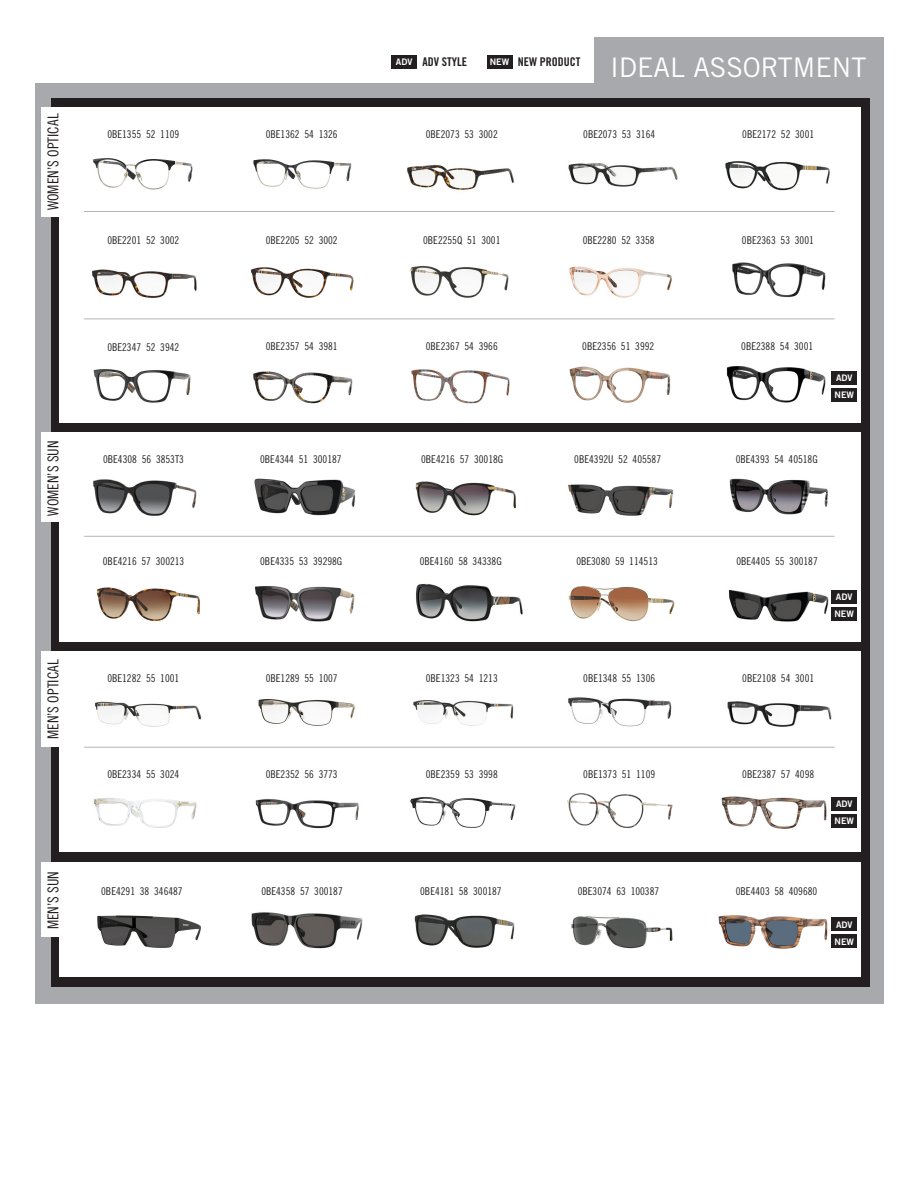
<style>
.page{position:relative;width:918px;height:1188px;background:#fff}
.page>*{position:absolute;margin:0;border:0;box-sizing:border-box;transform-origin:0 0}
.t1{font:27px "Trade Gothic LT Std";color:#fff}
.t2{font:15px "Trade Gothic LT Std Cn 18";color:#231f20}
.t3{font:12px "Trade Gothic LT Std Bd Cn 20";color:#231f20}
.t4{font:10.65px "Trade Gothic LT Std Cn 18";color:#231f20}
.t5{font:9px "Trade Gothic LT Std Bd 2";color:#fff}
</style>
<div class="page">
<div style="left:36px;top:83px;width:848px;height:920px;background:#a8a9ad"></div>
<div style="left:51px;top:98px;width:818px;height:889px;background:#231f20"></div>
<div style="left:59px;top:107px;width:802px;height:315px;background:#fff"></div>
<div style="left:59px;top:432px;width:802px;height:210px;background:#fff"></div>
<div style="left:59px;top:651px;width:802px;height:201px;background:#fff"></div>
<div style="left:59px;top:862px;width:802px;height:115px;background:#fff"></div>
<div style="left:41px;top:107px;width:24px;height:109px;background:#fff"></div>
<div style="left:41px;top:432px;width:24px;height:90px;background:#fff"></div>
<div style="left:41px;top:862px;width:24px;height:75px;background:#fff"></div>
<div style="left:41px;top:651px;width:24px;height:96px;background:#fff"></div>
<img style="left:251px;top:267px;width:103px;height:31px">
<img style="left:413px;top:700px;width:101px;height:26px">
<img style="left:255px;top:799px;width:104px;height:30px">
<img style="left:251px;top:912px;width:112px;height:37px">
<img style="left:568px;top:697px;width:104px;height:30px">
<img style="left:253px;top:371px;width:100px;height:33px">
<img style="left:569px;top:266px;width:103px;height:32px">
<img style="left:569px;top:366px;width:102px;height:37px">
<img style="left:727px;top:701px;width:105px;height:26px">
<img style="left:416px;top:584px;width:107px;height:38px">
<img style="left:92px;top:269px;width:105px;height:29px">
<img style="left:253px;top:159px;width:99px;height:30px">
<img style="left:571px;top:916px;width:102px;height:33px">
<img style="left:407px;top:165px;width:107px;height:25px">
<img style="left:568px;top:586px;width:107px;height:36px">
<img style="left:725px;top:161px;width:105px;height:30px">
<img style="left:414px;top:914px;width:101px;height:34px">
<img style="left:568px;top:163px;width:110px;height:24px">
<img style="left:94px;top:701px;width:108px;height:26px">
<img style="left:93px;top:798px;width:104px;height:30px">
<img style="left:93px;top:158px;width:100px;height:32px">
<img style="left:410px;top:797px;width:106px;height:31px">
<img style="left:258px;top:699px;width:97px;height:27px">
<img style="left:93px;top:369px;width:98px;height:34px">
<img style="left:410px;top:265px;width:99px;height:33px">
<img style="left:411px;top:369px;width:99px;height:35px">
<img style="left:97px;top:915px;width:104px;height:33px">
<hr style="left:84px;top:211px;width:751px;height:1px;background:#b4b5b8">
<hr style="left:84px;top:536px;width:751px;height:1px;background:#b4b5b8">
<hr style="left:84px;top:319px;width:751px;height:1px;background:#b4b5b8">
<hr style="left:84px;top:747px;width:751px;height:1px;background:#b4b5b8">
<div style="left:594px;top:37px;width:290px;height:50px;background:#a8a9ad"></div>
<img style="left:732px;top:262px;width:94px;height:36px">
<img style="left:254px;top:586px;width:101px;height:36px">
<img style="left:567px;top:793px;width:106px;height:35px">
<img style="left:721px;top:796px;width:106px;height:33px">
<img style="left:718px;top:915px;width:110px;height:34px">
<img style="left:96px;top:587px;width:104px;height:35px">
<img style="left:415px;top:481px;width:101px;height:35px">
<img style="left:568px;top:484px;width:106px;height:32px">
<img style="left:729px;top:478px;width:99px;height:37px">
<img style="left:93px;top:479px;width:104px;height:37px">
<img style="left:254px;top:478px;width:102px;height:38px">
<img style="left:728px;top:589px;width:104px;height:33px">
<div style="left:832px;top:935px;width:25px;height:13px;background:#231f20"></div>
<div style="left:832px;top:918px;width:25px;height:13px;background:#231f20"></div>
<div style="left:832px;top:389px;width:25px;height:13px;background:#231f20"></div>
<div style="left:832px;top:372px;width:25px;height:13px;background:#231f20"></div>
<div style="left:832px;top:608px;width:25px;height:13px;background:#231f20"></div>
<div style="left:832px;top:591px;width:25px;height:13px;background:#231f20"></div>
<div style="left:487px;top:55px;width:25px;height:13px;background:#231f20"></div>
<div style="left:392px;top:55px;width:25px;height:13px;background:#231f20"></div>
<div style="left:832px;top:814px;width:25px;height:13px;background:#231f20"></div>
<div style="left:832px;top:797px;width:25px;height:13px;background:#231f20"></div>
<img style="left:727px;top:366px;width:99px;height:37px">
<p class="t2" style="left:44px;top:210px;width:98px;rotate:-90deg">WOMEN’S OPTICAL</p>
<p class="t2" style="left:44px;top:516px;width:76px;rotate:-90deg">WOMEN’S SUN</p>
<p class="t2" style="left:44px;top:739px;width:81px;rotate:-90deg">MEN’S OPTICAL</p>
<p class="t2" style="left:44px;top:929px;width:60px;rotate:-90deg">MEN’S SUN</p>
<p class="t5" style="left:396px;top:56px;width:18px">ADV</p>
<p class="t3" style="left:423px;top:55px;width:46px">ADV STYLE</p>
<p class="t5" style="left:490px;top:56px;width:21px">NEW</p>
<p class="t3" style="left:518px;top:55px;width:64px">NEW PRODUCT</p>
<p class="t1" style="left:610px;top:51px;width:258px">IDEAL ASSORTMENT</p>
<p class="t4" style="left:107px;top:128px;width:73px">0BE1355 52 1109</p>
<p class="t4" style="left:266px;top:128px;width:73px">0BE1362 54 1326</p>
<p class="t4" style="left:426px;top:128px;width:73px">0BE2073 53 3002</p>
<p class="t4" style="left:583px;top:128px;width:73px">0BE2073 53 3164</p>
<p class="t4" style="left:742px;top:128px;width:73px">0BE2172 52 3001</p>
<p class="t4" style="left:107px;top:234px;width:73px">0BE2201 52 3002</p>
<p class="t4" style="left:266px;top:234px;width:73px">0BE2205 52 3002</p>
<p class="t4" style="left:742px;top:234px;width:73px">0BE2363 53 3001</p>
<p class="t4" style="left:423px;top:234px;width:79px">0BE2255Q 51 3001</p>
<p class="t4" style="left:583px;top:234px;width:73px">0BE2280 52 3358</p>
<p class="t4" style="left:107px;top:341px;width:73px">0BE2347 52 3942</p>
<p class="t4" style="left:266px;top:340px;width:73px">0BE2357 54 3981</p>
<p class="t4" style="left:741px;top:340px;width:73px">0BE2388 54 3001</p>
<p class="t4" style="left:426px;top:340px;width:73px">0BE2367 54 3966</p>
<p class="t4" style="left:582px;top:340px;width:73px">0BE2356 51 3992</p>
<p class="t5" style="left:836px;top:373px;width:18px">ADV</p>
<p class="t5" style="left:835px;top:390px;width:21px">NEW</p>
<p class="t4" style="left:103px;top:453px;width:82px">0BE4308 56 3853T3</p>
<p class="t4" style="left:260px;top:453px;width:83px">0BE4344 51 300187</p>
<p class="t4" style="left:421px;top:453px;width:84px">0BE4216 57 30018G</p>
<p class="t4" style="left:574px;top:453px;width:88px">0BE4392U 52 405587</p>
<p class="t4" style="left:736px;top:453px;width:84px">0BE4393 54 40518G</p>
<p class="t4" style="left:103px;top:555px;width:83px">0BE4216 57 300213</p>
<p class="t4" style="left:260px;top:555px;width:84px">0BE4335 53 39298G</p>
<p class="t4" style="left:420px;top:555px;width:84px">0BE4160 58 34338G</p>
<p class="t4" style="left:576px;top:555px;width:83px">0BE3080 59 114513</p>
<p class="t4" style="left:736px;top:555px;width:83px">0BE4405 55 300187</p>
<p class="t5" style="left:836px;top:592px;width:18px">ADV</p>
<p class="t5" style="left:834px;top:609px;width:21px">NEW</p>
<p class="t4" style="left:107px;top:672px;width:73px">0BE1282 55 1001</p>
<p class="t4" style="left:266px;top:672px;width:73px">0BE1289 55 1007</p>
<p class="t4" style="left:426px;top:672px;width:73px">0BE1323 54 1213</p>
<p class="t4" style="left:583px;top:672px;width:73px">0BE1348 55 1306</p>
<p class="t4" style="left:742px;top:672px;width:73px">0BE2108 54 3001</p>
<p class="t4" style="left:107px;top:768px;width:73px">0BE2334 55 3024</p>
<p class="t4" style="left:266px;top:768px;width:73px">0BE2352 56 3773</p>
<p class="t4" style="left:583px;top:768px;width:73px">0BE1373 51 1109</p>
<p class="t4" style="left:742px;top:768px;width:73px">0BE2387 57 4098</p>
<p class="t4" style="left:426px;top:768px;width:73px">0BE2359 53 3998</p>
<p class="t5" style="left:836px;top:798px;width:18px">ADV</p>
<p class="t5" style="left:835px;top:815px;width:21px">NEW</p>
<p class="t4" style="left:101px;top:885px;width:83px">0BE4291 38 346487</p>
<p class="t4" style="left:261px;top:885px;width:83px">0BE4358 57 300187</p>
<p class="t4" style="left:420px;top:885px;width:83px">0BE4181 58 300187</p>
<p class="t4" style="left:578px;top:885px;width:83px">0BE3074 63 100387</p>
<p class="t4" style="left:736px;top:885px;width:83px">0BE4403 58 409680</p>
<p class="t5" style="left:836px;top:919px;width:18px">ADV</p>
<p class="t5" style="left:835px;top:936px;width:21px">NEW</p>
</div>
